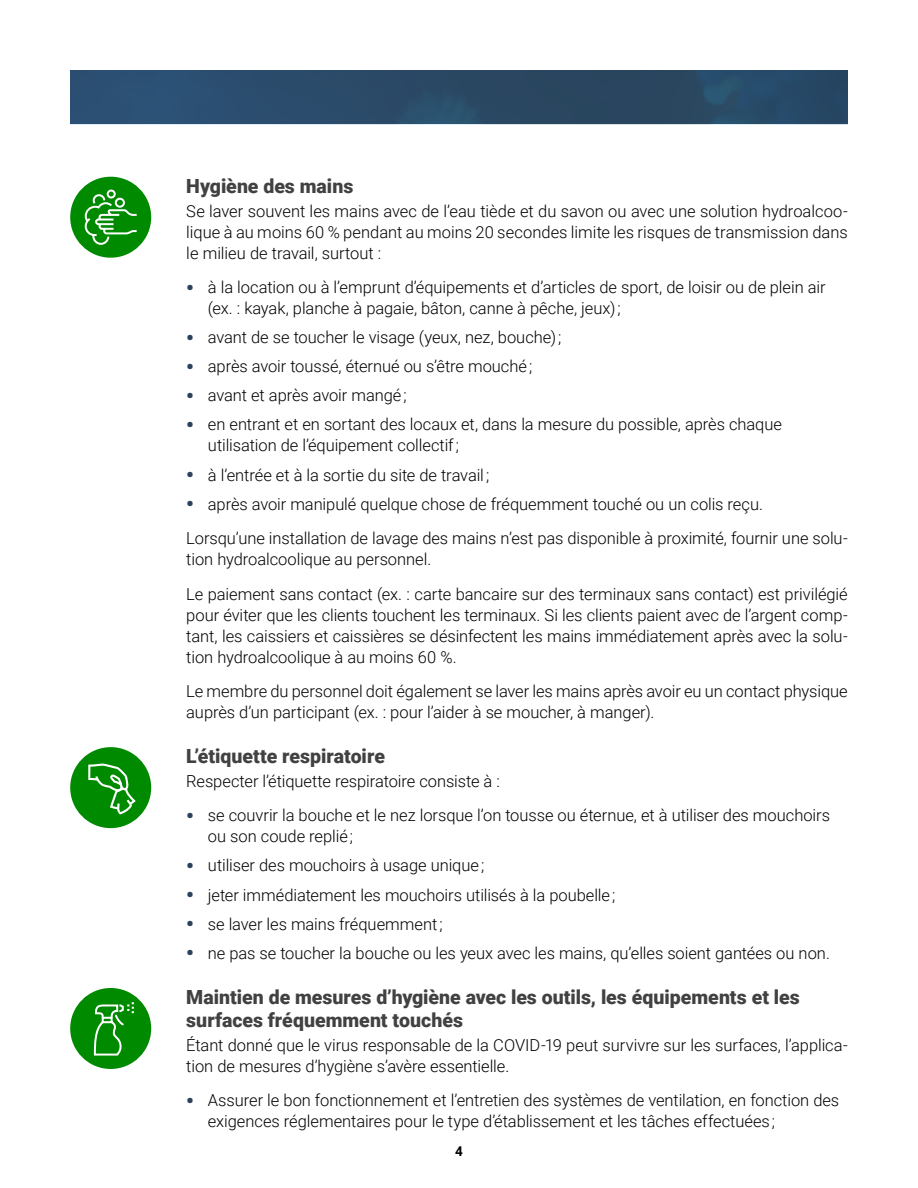
<style>
.page{position:relative;width:918px;height:1188px;background:#fff}
.page>*{position:absolute;margin:0;border:0;box-sizing:border-box;transform-origin:0 0}
.Sous-titre__H3{font:900 19.5px/23.4px "Roboto";color:#414141}
.Texte_courant__P{font:300 16.5px/21px "Roboto";letter-spacing:-.005em;color:#000}
.t1{font:700 13.5px "Roboto";color:#000}
.s1{font-weight:900;font-size:21px;color:#2b425e}
</style>
<div class="page">
<img style="left:70px;top:70px;width:778px;height:54px">
<div style="left:70px;top:177px;width:81px;height:81px;background:#008a00;border-radius:50%"></div>
<svg style="left:84px;top:189px;width:53px;height:56px"></svg>
<div style="left:70px;top:747px;width:81px;height:81px;background:#008a00;border-radius:50%"></div>
<svg style="left:88px;top:764px;width:48px;height:50px"></svg>
<div style="left:70px;top:988px;width:81px;height:81px;background:#008a00;border-radius:50%"></div>
<svg style="left:93px;top:1002px;width:41px;height:54px"></svg>
<h3 class="Sous-titre__H3" style="left:186px;top:173px;width:169px">Hygiène des mains</h3>
<p class="Texte_courant__P" style="left:186px;top:200px;width:663px;text-align:justify">Se laver souvent les mains avec de l’eau tiède et du savon ou avec une solution hydroalcoo&shy;lique à au moins 60 % pendant au moins 20 secondes limite les risques de transmission dans le milieu de travail, surtout :</p>
<p class="Texte_courant__P" style="left:208px;top:276px;width:619px;text-indent:-22px"><span class="s1">•</span> à la location ou à l’emprunt d’équipements et d’articles de sport, de loisir ou de plein air (ex. : kayak, planche à pagaie, bâton, canne à pêche, jeux) ;</p>
<p class="Texte_courant__P" style="left:186px;top:326px;width:377px"><span class="s1">•</span> avant de se toucher le visage (yeux, nez, bouche) ;</p>
<p class="Texte_courant__P" style="left:186px;top:355px;width:348px"><span class="s1">•</span> après avoir toussé, éternué ou s’être mouché ;</p>
<p class="Texte_courant__P" style="left:186px;top:384px;width:222px"><span class="s1">•</span> avant et après avoir mangé ;</p>
<p class="Texte_courant__P" style="left:208px;top:413px;width:576px;text-indent:-22px"><span class="s1">•</span> en entrant et en sortant des locaux et, dans la mesure du possible, après chaque utilisation de l’équipement collectif ;</p>
<p class="Texte_courant__P" style="left:186px;top:464px;width:304px"><span class="s1">•</span> à l’entrée et à la sortie du site de travail ;</p>
<p class="Texte_courant__P" style="left:186px;top:493px;width:578px"><span class="s1">•</span> après avoir manipulé quelque chose de fréquemment touché ou un colis reçu.</p>
<p class="Texte_courant__P" style="left:186px;top:527px;width:663px">Lorsqu’une installation de lavage des mains n’est pas disponible à proximité, fournir une solu&shy;tion hydroalcoolique au personnel.</p>
<p class="Texte_courant__P" style="left:186px;top:583px;width:663px;text-align:justify">Le paiement sans contact (ex. : carte bancaire sur des terminaux sans contact) est privilégié pour éviter que les clients touchent les terminaux. Si les clients paient avec de l’argent comp&shy;tant, les caissiers et caissières se désinfectent les mains immédiatement après avec la solu&shy;tion hydroalcoolique à au moins 60 %.</p>
<p class="Texte_courant__P" style="left:186px;top:680px;width:663px">Le membre du personnel doit également se laver les mains après avoir eu un contact physique auprès d’un participant (ex. : pour l’aider à se moucher, à manger).</p>
<h3 class="Sous-titre__H3" style="left:186px;top:744px;width:200px">L’étiquette respiratoire</h3>
<p class="Texte_courant__P" style="left:186px;top:770px;width:315px">Respecter l’étiquette respiratoire consiste à :</p>
<p class="Texte_courant__P" style="left:208px;top:804px;width:624px;text-indent:-22px"><span class="s1">•</span> se couvrir la bouche et le nez lorsque l’on tousse ou éternue, et à utiliser des mouchoirs ou son coude replié ;</p>
<p class="Texte_courant__P" style="left:186px;top:854px;width:299px"><span class="s1">•</span> utiliser des mouchoirs à usage unique ;</p>
<p class="Texte_courant__P" style="left:186px;top:884px;width:431px"><span class="s1">•</span> jeter immédiatement les mouchoirs utilisés à la poubelle ;</p>
<p class="Texte_courant__P" style="left:186px;top:913px;width:258px"><span class="s1">•</span> se laver les mains fréquemment ;</p>
<p class="Texte_courant__P" style="left:186px;top:942px;width:645px"><span class="s1">•</span> ne pas se toucher la bouche ou les yeux avec les mains, qu’elles soient gantées ou non.</p>
<h3 class="Sous-titre__H3" style="left:186px;top:984px;width:615px">Maintien de mesures d’hygiène avec les outils, les équipements et les surfaces fréquemment touchés</h3>
<p class="Texte_courant__P" style="left:186px;top:1034px;width:663px">Étant donné que le virus responsable de la COVID-19 peut survivre sur les surfaces, l’applica&shy;tion de mesures d’hygiène s’avère essentielle.</p>
<p class="Texte_courant__P" style="left:208px;top:1089px;width:633px;text-indent:-22px"><span class="s1">•</span> Assurer le bon fonctionnement et l’entretien des systèmes de ventilation, en fonction des exigences réglementaires pour le type d’établissement et les tâches effectuées ;</p>
<p class="t1" style="left:455px;top:1141px;width:9px">4</p>
</div>
